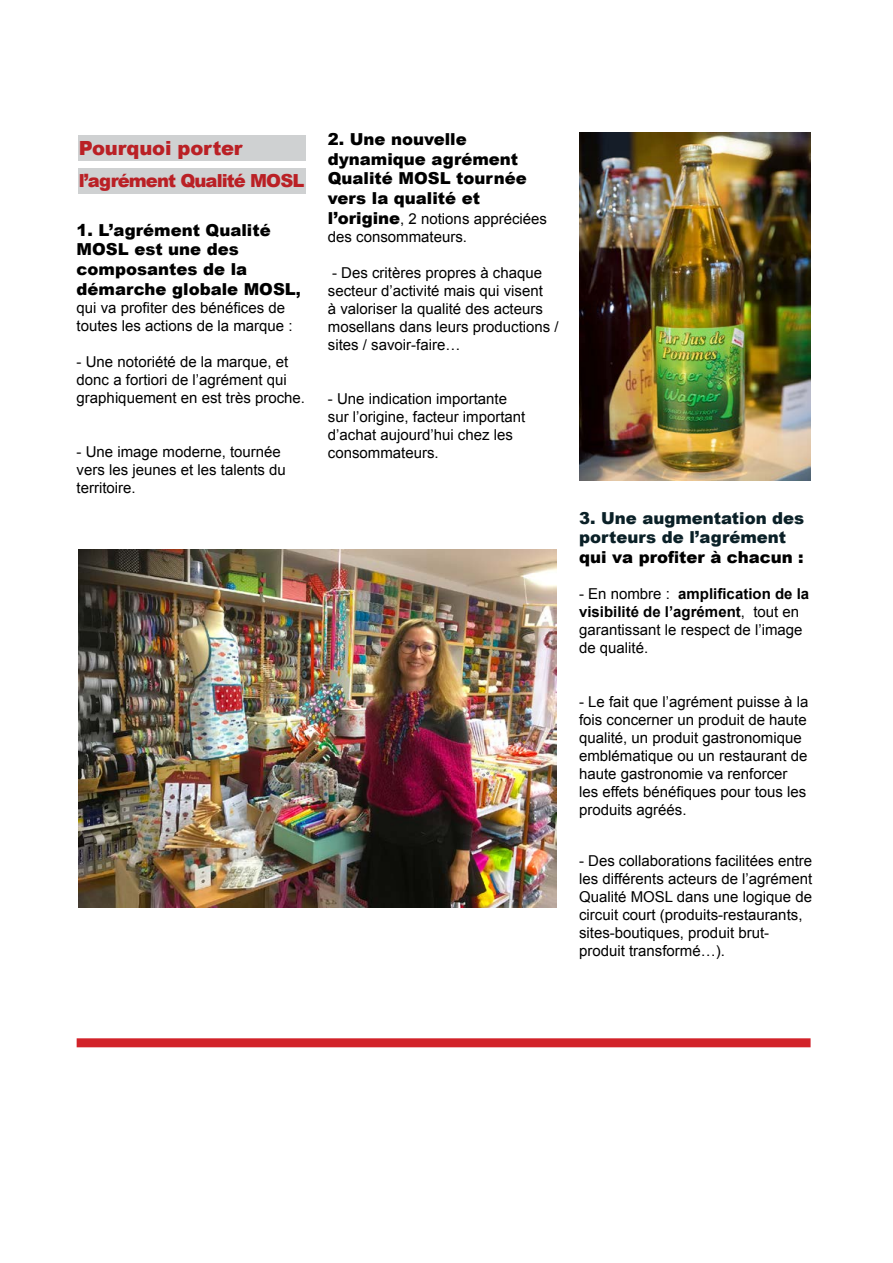
<style>
.page{position:relative;width:893px;height:1263px;background:#fff}
.page>*{position:absolute;margin:0;border:0;box-sizing:border-box;transform-origin:0 0}
.t1{font:900 19.5px "Arial";letter-spacing:-.01em;color:#ba2025}
.t2{font:900 18px "Arial";letter-spacing:-.05em;color:#ba2025}
.t3{font:900 16.5px/19.8px "Arial";color:#000}
.t4{font:900 16.5px/19.8px "Arial";color:#0a2027}
.t5{font:15px/18px "Arial";color:#000}
.s1{font-size:15px}
.s2{font-weight:900;font-size:16.5px}
.s3{font-weight:700}
</style>
<div class="page">
<div style="left:79px;top:135px;width:227px;height:26px;background:#cfd1d2"></div>
<div style="left:79px;top:168px;width:227px;height:25px;background:#cfd1d2"></div>
<img style="left:79px;top:549px;width:477px;height:358px">
<img style="left:579px;top:133px;width:232px;height:347px">
<div style="left:77px;top:1038px;width:734px;height:9px;background:#d2232a"></div>
<h1 class="t1" style="left:79px;top:134px;width:165px">Pourquoi porter</h1>
<p class="t2" style="left:79px;top:168px;width:227px">l’agrément Qualité MOSL</p>
<p class="t3" style="left:77px;top:219px;width:226px">1. L’agrément Qualité<br>MOSL est une des composantes de la démarche globale MOSL<span class="s1">,</span></p>
<p class="t5" style="left:77px;top:299px;width:217px">qui va profiter des bénéfices de toutes les actions de la marque :</p>
<p class="t5" style="left:77px;top:353px;width:230px">- Une notoriété de la marque, et donc a fortiori de l’agrément qui graphiquement en est très proche.</p>
<p class="t5" style="left:77px;top:443px;width:211px">- Une image moderne, tournée vers les jeunes et les talents du territoire.</p>
<p class="t3" style="left:328px;top:128px;width:200px">2. Une nouvelle dynamique agrément<br>Qualité MOSL tournée vers la qualité et</p>
<p class="t5" style="left:328px;top:210px;width:221px"><span class="s2">l’origine</span>, 2 notions appréciées des consommateurs.</p>
<p class="t5" style="left:328px;top:264px;width:232px">- Des critères propres à chaque secteur d’activité mais qui visent<br>à valoriser la qualité des acteurs mosellans dans leurs productions / sites / savoir-faire…</p>
<p class="t5" style="left:328px;top:390px;width:199px">- Une indication importante sur l’origine, facteur important d’achat aujourd’hui chez les consommateurs.</p>
<p class="t4" style="left:579px;top:507px;width:227px">3. Une augmentation des porteurs de l’agrément</p>
<p class="t3" style="left:579px;top:547px;width:226px">qui va profiter à chacun :</p>
<p class="t5" style="left:579px;top:585px;width:232px">- En nombre : <span class="s3">amplification de la visibilité de l’agrément</span>, tout en garantissant le respect de l’image de qualité.</p>
<p class="t5" style="left:579px;top:693px;width:231px">- Le fait que l’agrément puisse à la fois concerner un produit de haute qualité, un produit gastronomique emblématique ou un restaurant de haute gastronomie va renforcer les effets bénéfiques pour tous les produits agréés.</p>
<p class="t5" style="left:579px;top:852px;width:235px">- Des collaborations facilitées entre les différents acteurs de l’agrément Qualité MOSL dans une logique de circuit court (produits-restaurants, sites-boutiques, produit brut&shy;produit transformé…).</p>
</div>
